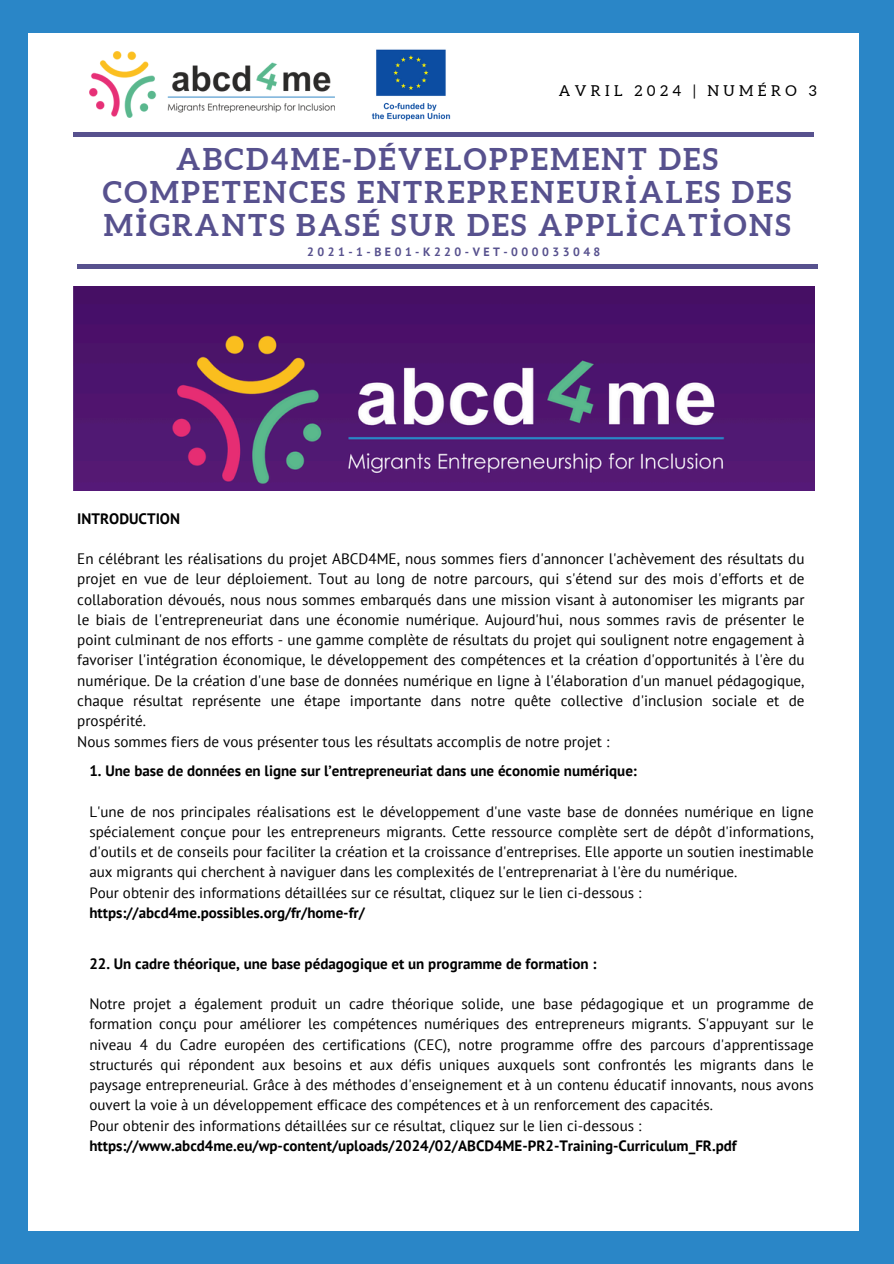
<style>
.page{position:relative;width:894px;height:1264px;background:#fff}
.page>*{position:absolute;margin:0;border:0;box-sizing:border-box;transform-origin:0 0}
.t1{font:700 30px/32.7px "Aleo";letter-spacing:.08em;color:#57518e;text-align:center}
.t2{font:15.15px/20.2px "PT Sans";color:#000}
.t3{font:700 15.15px "PT Sans";color:#000}
.t4{font:15px/20.2px "PT Sans";color:#000}
.t5{font:700 15px "PT Sans";color:#000}
.t6{font:15px "Aleo";letter-spacing:.29em;color:#000}
.t7{font:700 12px "PT Sans";letter-spacing:.29em;color:#57518e}
.s1{font-family:"Noto Sans"}
.s2{font-weight:700}
</style>
<div class="page">
<div style="left:0;top:0;width:893px;height:1263px;background:#2a86c7"></div>
<div style="left:28px;top:33px;width:831px;height:1197px;background:#fff"></div>
<div style="left:73px;top:132px;width:741px;height:5px;background:#57518e"></div>
<hr style="left:77px;top:264px;width:740px;height:4px;background:#57518e">
<img style="left:89px;top:52px;width:246px;height:66px">
<img style="left:371px;top:49px;width:80px;height:72px">
<img style="left:73px;top:287px;width:741px;height:203px">
<p class="t6" style="left:558px;top:83px;width:259px">AVRIL 2024 | NUMÉRO 3</p>
<h1 class="t1" style="left:103px;top:143px;width:689px">ABCD4ME-DÉVELOPPEMENT DES<br>COMPETENCES ENTREPRENEUR<span class="s1">İ</span>ALES DES<br>M<span class="s1">İ</span>GRANTS BASÉ SUR DES APPL<span class="s1">İ</span>CAT<span class="s1">İ</span>ONS</h1>
<h5 class="t7" style="left:307px;top:243px;width:294px">2021-1-BE01-K220-VET-000033048</h5>
<p class="t3" style="left:77px;top:508px;width:104px">INTRODUCTION</p>
<p class="t2" style="left:77px;top:548px;width:728px">En célébrant les réalisations du projet ABCD4ME, nous sommes fiers d'annoncer l'achèvement des résultats du projet en vue de leur déploiement. Tout au long de notre parcours, qui s'étend sur des mois d'efforts et de collaboration dévoués, nous nous sommes embarqués dans une mission visant à autonomiser les migrants par le biais de l'entrepreneuriat dans une économie numérique. Aujourd'hui, nous sommes ravis de présenter le point culminant de nos efforts - une gamme complète de résultats du projet qui soulignent notre engagement à favoriser l'intégration économique, le développement des compétences et la création d'opportunités à l'ère du numérique. De la création d'une base de données numérique en ligne à l'élaboration d'un manuel pédagogique, chaque résultat représente une étape importante dans notre quête collective d'inclusion sociale et de prospérité.<br>Nous sommes fiers de vous présenter tous les résultats accomplis de notre projet :</p>
<h4 class="t5" style="left:89px;top:761px;width:549px">1. Une base de données en ligne sur l’entrepreneuriat dans une économie numérique:</h4>
<h5 class="t4" style="left:89px;top:801px;width:725px">L'une de nos principales réalisations est le développement d'une vaste base de données numérique en ligne spécialement conçue pour les entrepreneurs migrants. Cette ressource complète sert de dépôt d'informations, d'outils et de conseils pour faciliter la création et la croissance d'entreprises. Elle apporte un soutien inestimable aux migrants qui cherchent à naviguer dans les complexités de l'entreprenariat à l'ère du numérique.<br>Pour obtenir des informations détaillées sur ce résultat, cliquez sur le lien ci-dessous : <span class="s2">https://abcd4me.possibles.org/fr/home-fr/</span></h5>
<h4 class="t5" style="left:89px;top:953px;width:508px">22. Un cadre théorique, une base pédagogique et un programme de formation :</h4>
<h5 class="t4" style="left:89px;top:993px;width:725px">Notre projet a également produit un cadre théorique solide, une base pédagogique et un programme de formation conçu pour améliorer les compétences numériques des entrepreneurs migrants. S'appuyant sur le niveau 4 du Cadre européen des certifications (CEC), notre programme offre des parcours d'apprentissage structurés qui répondent aux besoins et aux défis uniques auxquels sont confrontés les migrants dans le paysage entrepreneurial. Grâce à des méthodes d'enseignement et à un contenu éducatif innovants, nous avons ouvert la voie à un développement efficace des compétences et à un renforcement des capacités.<br>Pour obtenir des informations détaillées sur ce résultat, cliquez sur le lien ci-dessous : <span class="s2">https://www.abcd4me.eu/wp-content/uploads/2024/02/ABCD4ME-PR2-Training-Curriculum_FR.pdf</span></h5>
</div>
